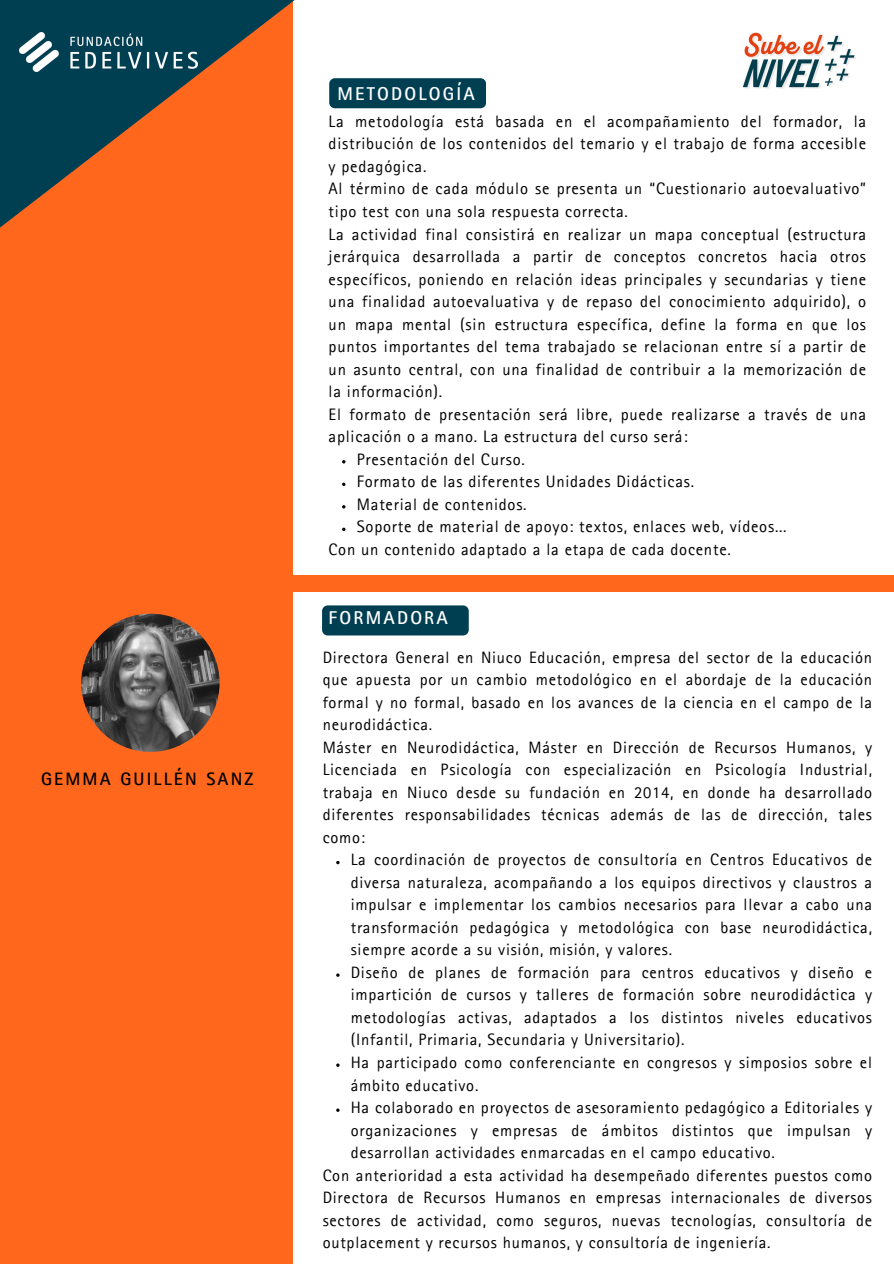
<style>
.page{position:relative;width:894px;height:1264px;background:#fff}
.page>*{position:absolute;margin:0;border:0;box-sizing:border-box;transform-origin:0 0}
.t1{font:700 18.6px "Rotis Sans Serif Pro";letter-spacing:.12em;color:#fff}
.t2{font:700 18px "Rotis Sans Serif Pro";letter-spacing:.12em;color:#000}
.t3{font:16.65px/22.5px "Rotis Sans Serif Pro";letter-spacing:.045em;color:#000;text-align:justify}
.t4{font:16.5px/22.5px "Rotis Sans Serif Pro";letter-spacing:.045em;color:#000;text-align:justify}
</style>
<div class="page">
<div style="left:0;top:0;width:292px;height:1263px;background:#ff671d"></div>
<div style="left:329px;top:78px;width:157px;height:30px;background:#003e52;border-radius:6px"></div>
<img style="left:743px;top:33px;width:112px;height:56px">
<svg style="left:0;top:0;width:294px;height:228px"></svg>
<div style="left:271px;top:575px;width:622px;height:17px;background:#ff671d"></div>
<img style="left:20px;top:33px;width:178px;height:38px">
<img style="left:81px;top:613px;width:138px;height:139px;border-radius:50%">
<div style="left:322px;top:605px;width:146px;height:30px;background:#003e52;border-radius:6px"></div>
<p class="t2" style="left:41px;top:772px;width:214px">GEMMA GUILLÉN SANZ</p>
<p class="t1" style="left:337px;top:87px;width:139px">METODOLOGÍA</p>
<p class="t3" style="left:328px;top:112px;width:539px">La metodología está basada en el acompañamiento del formador, la distribución de los contenidos del temario y el trabajo de forma accesible y pedagógica.</p>
<p class="t3" style="left:328px;top:180px;width:539px">Al término de cada módulo se presenta un “Cuestionario autoevaluativo” tipo test con una sola respuesta correcta.</p>
<h1 class="t3" style="left:328px;top:225px;width:539px">La actividad final consistirá en realizar un mapa conceptual (estructura jerárquica desarrollada a partir de conceptos concretos hacia otros específicos, poniendo en relación ideas principales y secundarias y tiene una finalidad autoevaluativa y de repaso del conocimiento adquirido), o un mapa mental (sin estructura específica, define la forma en que los puntos importantes del tema trabajado se relacionan entre sí a partir de un asunto central, con una finalidad de contribuir a la memorización de la información).</h1>
<p class="t3" style="left:328px;top:405px;width:539px">El formato de presentación será libre, puede realizarse a través de una aplicación o a mano. La estructura del curso será:</p>
<h1 class="t3" style="left:357px;top:450px;width:169px">Presentación del Curso.</h1>
<p class="t3" style="left:357px;top:472px;width:339px">Formato de las diferentes Unidades Didácticas.</p>
<p class="t3" style="left:357px;top:495px;width:171px">Material de contenidos.</p>
<p class="t3" style="left:357px;top:517px;width:431px">Soporte de material de apoyo: textos, enlaces web, vídeos...</p>
<p class="t3" style="left:328px;top:540px;width:403px">Con un contenido adaptado a la etapa de cada docente.</p>
<p class="t1" style="left:328px;top:610px;width:121px">FORMADORA</p>
<p class="t4" style="left:322px;top:648px;width:550px">Directora General en Niuco Educación, empresa del sector de la educación que apuesta por un cambio metodológico en el abordaje de la educación formal y no formal, basado en los avances de la ciencia en el campo de la neurodidáctica.</p>
<p class="t4" style="left:322px;top:738px;width:550px">Máster en Neurodidáctica, Máster en Dirección de Recursos Humanos, y Licenciada en Psicología con especialización en Psicología Industrial, trabaja en Niuco desde su fundación en 2014, en donde ha desarrollado diferentes responsabilidades técnicas además de las de dirección, tales como:</p>
<p class="t4" style="left:350px;top:851px;width:522px">La coordinación de proyectos de consultoría en Centros Educativos de diversa naturaleza, acompañando a los equipos directivos y claustros a impulsar e implementar los cambios necesarios para llevar a cabo una transformación pedagógica y metodológica con base neurodidáctica, siempre acorde a su visión, misión, y valores.</p>
<h1 class="t4" style="left:350px;top:963px;width:522px">Diseño de planes de formación para centros educativos y diseño e impartición de cursos y talleres de formación sobre neurodidáctica y metodologías activas, adaptados a los distintos niveles educativos (Infantil, Primaria, Secundaria y Universitario).</h1>
<p class="t4" style="left:350px;top:1053px;width:522px">Ha participado como conferenciante en congresos y simposios sobre el ámbito educativo.</p>
<p class="t4" style="left:350px;top:1098px;width:522px">Ha colaborado en proyectos de asesoramiento pedagógico a Editoriales y organizaciones y empresas de ámbitos distintos que impulsan y desarrollan actividades enmarcadas en el campo educativo.</p>
<p class="t4" style="left:322px;top:1166px;width:550px">Con anterioridad a esta actividad ha desempeñado diferentes puestos como Directora de Recursos Humanos en empresas internacionales de diversos sectores de actividad, como seguros, nuevas tecnologías, consultoría de outplacement y recursos humanos, y consultoría de ingeniería.</p>
</div>
